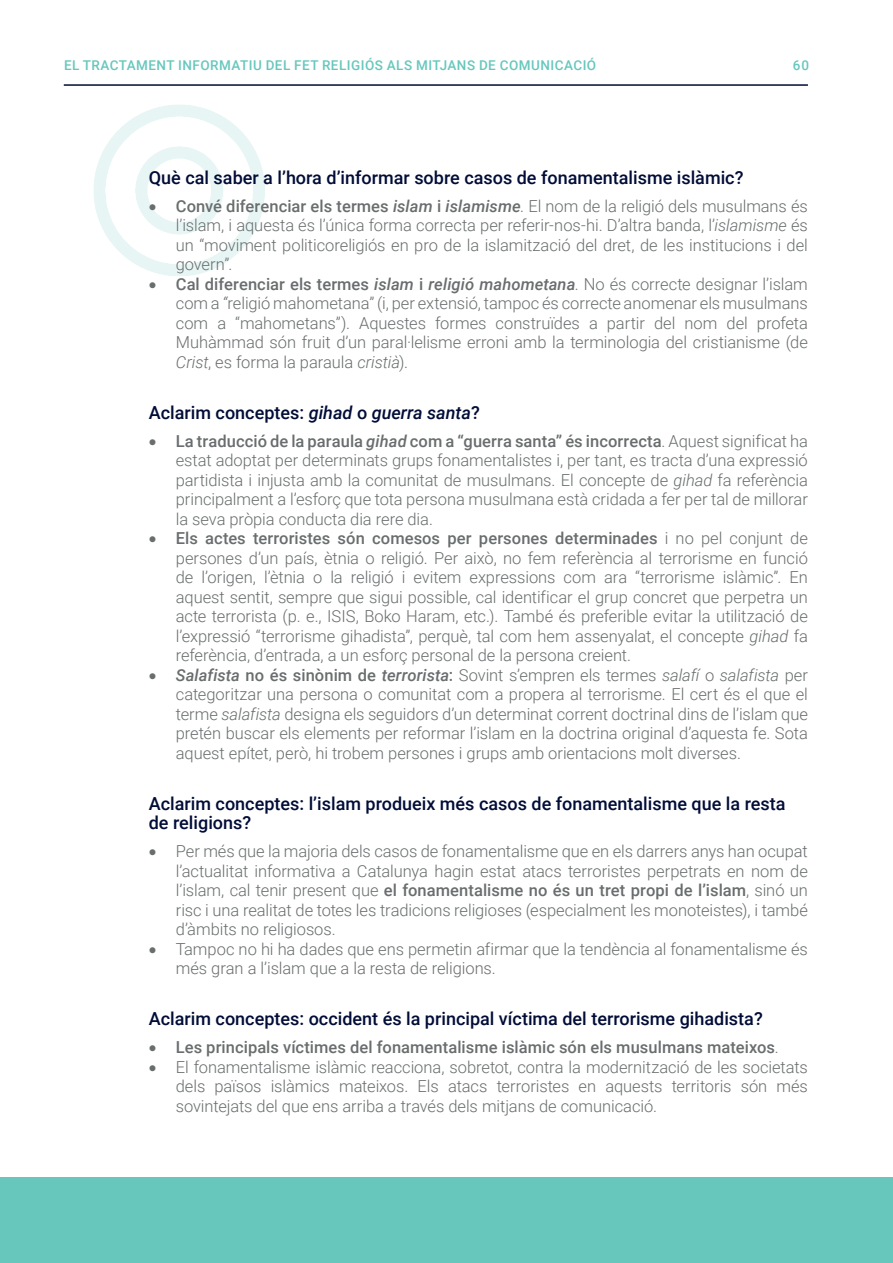
<style>
.page{position:relative;width:893px;height:1263px;background:#fff}
.page>*{position:absolute;margin:0;border:0;box-sizing:border-box;transform-origin:0 0}
.Normal_-_amb_separació{font:500 18px/19.5px "Roboto";color:#000c37}
.t1{font:300 16.5px/19.5px "Roboto";letter-spacing:-.005em;color:#696d6e;text-align:justify}
.t2{font:500 16.5px "Roboto";color:#696d6e}
.t3{font:500 13.5px "Roboto";letter-spacing:.035em;color:#67c7bd}
.s1{font-weight:500}
.s2{font-weight:500;font-style:italic}
.s3{font-style:italic}
.s4{font-weight:300}
</style>
<div class="page">
<div style="left:0;top:1178px;width:893px;height:85px;background:#67c7bd"></div>
<hr style="left:64px;top:84px;width:744px;height:2px;background:#000c37">
<img style="left:63px;top:84px;width:262px;height:192px">
<p class="t3" style="left:64px;top:55px;width:534px">EL TRACTAMENT INFORMATIU DEL FET RELIGIÓS ALS MITJANS DE COMUNICACIÓ</p>
<p class="t3" style="left:793px;top:55px;width:18px">60</p>
<p class="Normal_-_amb_separació" style="left:149px;top:167px;width:596px">Què cal saber a l’hora d’informar sobre casos de fonamentalisme islàmic?</p>
<p class="t1" style="left:176px;top:195px;width:634px;text-indent:-27px">• <span class="s1">Convé diferenciar els termes</span> <span class="s2">islam</span> <span class="s1">i</span> <span class="s2">islamisme</span>. El nom de la religió dels musulmans és l’islam, i aquesta és l’única forma correcta per referir-nos-hi. D’altra banda, l’<span class="s3">islamisme</span> és un “moviment politicoreligiós en pro de la islamització del dret, de les institucions i del govern”.</p>
<p class="t1" style="left:176px;top:273px;width:634px;text-indent:-27px">• <span class="s1">Cal diferenciar els termes</span> <span class="s2">islam</span> <span class="s1">i</span> <span class="s2">religió mahometana</span>. No és correcte designar l’islam com a <span class="s3">“</span>religió mahometana” (i, per extensió, tampoc és correcte anomenar els musulmans com a “mahometans”). Aquestes formes construïdes a partir del nom del profeta Muhàmmad són fruit d’un paral·lelisme erroni amb la terminologia del cristianisme (de <span class="s3">Crist</span>, es forma la paraula <span class="s3">cristià</span>).</p>
<p class="Normal_-_amb_separació" style="left:149px;top:402px;width:332px">Aclarim conceptes: <span class="s3">gihad</span> o <span class="s3">guerra santa</span>?</p>
<p class="t1" style="left:176px;top:430px;width:634px;text-indent:-27px">• <span class="s1">La traducció de la paraula</span> <span class="s2">gihad</span> <span class="s1">com a “guerra santa” és incorrecta</span>. Aquest significat ha estat adoptat per determinats grups fonamentalistes i, per tant, es tracta d’una expressió partidista i injusta amb la comunitat de musulmans. El concepte de <span class="s3">gihad</span> fa referència principalment a l’esforç que tota persona musulmana està cridada a fer per tal de millorar la seva pròpia conducta dia rere dia.</p>
<p class="t1" style="left:176px;top:528px;width:634px;text-indent:-27px">• <span class="s1">Els actes terroristes són comesos per persones determinades</span> i no pel conjunt de persones d’un país, ètnia o religió. Per això, no fem referència al terrorisme en funció de l’origen, l’ètnia o la religió i evitem expressions com ara “terrorisme islàmic”. En aquest sentit, sempre que sigui possible, cal identificar el grup concret que perpetra un acte terrorista (p. e., ISIS, Boko Haram, etc.). També és preferible evitar la utilització de l’expressió “terrorisme gihadista”, perquè, tal com hem assenyalat, el concepte <span class="s3">gihad</span> fa referència, d’entrada, a un esforç personal de la persona creient.</p>
<p class="t1" style="left:176px;top:664px;width:634px;text-indent:-27px">• <span class="s2">Salafista</span> <span class="s1">no és sinònim de</span> <span class="s2">terrorista</span><span class="s1">:</span> Sovint s’empren els termes <span class="s3">salafí</span> o <span class="s3">salafista</span> per categoritzar una persona o comunitat com a propera al terrorisme. El cert és el que el terme <span class="s3">salafista</span> designa els seguidors d’un determinat corrent doctrinal dins de l’islam que pretén buscar els elements per reformar l’islam en la doctrina original d’aquesta fe. Sota aquest epítet, però, hi trobem persones i grups amb orientacions molt diverses.</p>
<p class="Normal_-_amb_separació" style="left:149px;top:793px;width:638px">Aclarim conceptes: l’islam produeix més casos de fonamentalisme que la resta de religions?</p>
<p class="t1" style="left:176px;top:841px;width:634px;text-indent:-27px">• Per més que la majoria dels casos de fonamentalisme que en els darrers anys han ocupat l’actualitat informativa a Catalunya hagin estat atacs terroristes perpetrats en nom de l’islam, cal tenir present que <span class="s1">el fonamentalisme no és un tret propi de l’islam</span>, sinó un risc i una realitat de totes les tradicions religioses (especialment les monoteistes), i també d’àmbits no religiosos.</p>
<p class="t1" style="left:176px;top:938px;width:634px;text-indent:-27px">• Tampoc no hi ha dades que ens permetin afirmar que la tendència al fonamentalisme és més gran a l’islam que a la resta de religions.</p>
<p class="Normal_-_amb_separació" style="left:149px;top:1008px;width:615px">Aclarim conceptes: occident és la principal víctima del terrorisme gihadista?</p>
<p class="t2" style="left:149px;top:1036px;width:631px">• Les principals víctimes del fonamentalisme islàmic són els musulmans mateixos<span class="s4">.</span></p>
<p class="t1" style="left:176px;top:1056px;width:634px;text-indent:-27px">• El fonamentalisme islàmic reacciona, sobretot, contra la modernització de les societats dels països islàmics mateixos. Els atacs terroristes en aquests territoris són més sovintejats del que ens arriba a través dels mitjans de comunicació.</p>
</div>
